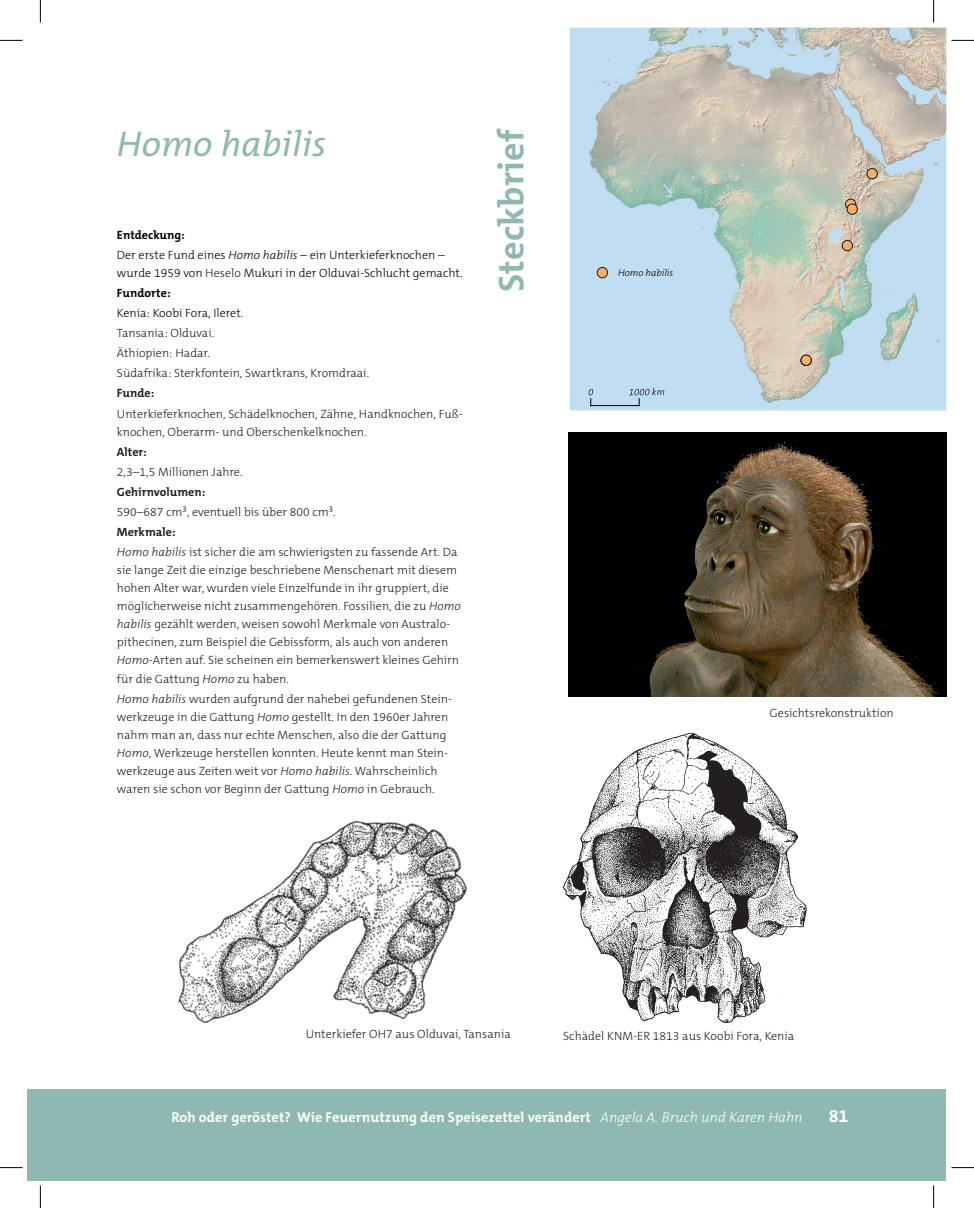
<style>
.page{position:relative;width:974px;height:1208px;background:#fff}
.page>*{position:absolute;margin:0;border:0;box-sizing:border-box;transform-origin:0 0}
.t1{font:italic 36px "The Mix C5";letter-spacing:.005em;color:#90b8b2}
.t2{font:700 36px "The Mix C5";letter-spacing:.005em;color:#90b8b2}
.t3{font:700 18px "The Mix C5";color:#fff}
.t4{font:700 14.25px "The Mix C5";letter-spacing:.005em;color:#fff}
.t5{font:300 12px/18px "The Mix C5";letter-spacing:.005em;color:#231f20}
.t6{font:300 12px/20.1px "The Mix C5";letter-spacing:.005em;color:#000002}
.t7{font:700 12px "The Mix C5";letter-spacing:.005em;color:#231f20}
.t8{font:italic 300 9.6px "The Mix C5";color:#000002}
.s1{font-weight:700}
.s2{font-style:italic}
.s3{color:#231f20}
.s4{font-weight:300;font-style:italic}
</style>
<div class="page">
<div style="left:28px;top:1088px;width:918px;height:92px;background:#90b8b2"></div>
<img style="left:178px;top:820px;width:289px;height:204px">
<img style="left:563px;top:732px;width:244px;height:292px">
<img style="left:568px;top:432px;width:378px;height:265px">
<img style="left:570px;top:28px;width:376px;height:382px">
<svg style="left:839px;top:278px;width:6px;height:27px"></svg>
<svg style="left:811px;top:273px;width:5px;height:5px"></svg>
<svg style="left:829px;top:268px;width:4px;height:3px"></svg>
<svg style="left:870px;top:57px;width:5px;height:9px"></svg>
<svg style="left:863px;top:28px;width:15px;height:15px"></svg>
<svg style="left:804px;top:313px;width:10px;height:8px"></svg>
<svg style="left:814px;top:206px;width:40px;height:43px;background:#d3cbbd"></svg>
<svg style="left:838px;top:65px;width:2px;height:10px"></svg>
<svg style="left:661px;top:184px;width:10px;height:14px"></svg>
<div style="left:842px;top:240px;width:10px;height:11px;background:#faad64;border-radius:50%"></div>
<div style="left:841px;top:240px;width:12px;height:11px;border:1px solid #181d20;border-radius:50%"></div>
<div style="left:845px;top:199px;width:10px;height:10px;background:#faad64;border-radius:50%"></div>
<div style="left:845px;top:199px;width:11px;height:11px;border:1px solid #181d20;border-radius:50%"></div>
<div style="left:867px;top:168px;width:10px;height:11px;background:#faad64;border-radius:50%"></div>
<div style="left:866px;top:168px;width:11px;height:11px;border:1px solid #181d20;border-radius:50%"></div>
<svg style="left:847px;top:204px;width:10px;height:10px"></svg>
<div style="left:846px;top:203px;width:12px;height:12px;border:1px solid #181d20;border-radius:50%"></div>
<div style="left:800px;top:355px;width:11px;height:11px;border:1px solid #181d20;border-radius:50%"></div>
<div style="left:801px;top:355px;width:10px;height:10px;background:#faad64;border-radius:50%"></div>
<div style="left:800px;top:354px;width:11px;height:12px;border:1px solid #181d20;border-radius:50%"></div>
<div style="left:597px;top:267px;width:10px;height:11px;background:#faad64;border-radius:50%"></div>
<div style="left:597px;top:267px;width:11px;height:11px;border:1px solid #181d20;border-radius:50%"></div>
<hr style="left:591px;top:405px;width:48px;height:1px;background:#000002">
<svg style="left:588px;top:389px;width:5px;height:16px"></svg>
<svg style="left:629px;top:388px;width:35px;height:17px"></svg>
<svg style="left:0;top:40px;width:23px;height:1px"></svg>
<svg style="left:951px;top:40px;width:23px;height:1px"></svg>
<svg style="left:0;top:1167px;width:23px;height:1px"></svg>
<svg style="left:951px;top:1167px;width:23px;height:1px"></svg>
<svg style="left:40px;top:0;width:1px;height:22px"></svg>
<svg style="left:40px;top:1185px;width:1px;height:22px"></svg>
<svg style="left:933px;top:0;width:1px;height:22px"></svg>
<svg style="left:933px;top:1185px;width:1px;height:22px"></svg>
<h1 class="t1" style="left:117px;top:122px;width:211px">Homo habilis</h1>
<p class="t6" style="left:117px;top:225px;width:329px"><span class="s1">Entdeckung:<br></span>Der erste Fund eines <span class="s2">Homo habilis</span> – ein Unterkieferknochen –</p>
<p class="t6" style="left:117px;top:263px;width:347px">wurde 1959 von <span class="s3">Heselo</span> Mukuri in der Olduvai-Schlucht gemacht.<br><span class="s1">Fundorte:</span></p>
<p class="t6" style="left:117px;top:303px;width:128px">Kenia: Koobi Fora, Ileret.</p>
<p class="t5" style="left:117px;top:324px;width:254px;line-height:20.1px">Tansania: Olduvai.<br>Äthiopien: Hadar.<br>Südafrika: Sterkfontein, Swartkrans, Kromdraai.</p>
<p class="t7" style="left:117px;top:388px;width:39px">Funde:</p>
<p class="t5" style="left:117px;top:405px;width:347px">Unterkieferknochen, Schädelknochen, Zähne, Handknochen, Fuß&shy;knochen, Oberarm- und Oberschenkelknochen.</p>
<p class="t7" style="left:117px;top:447px;width:31px">Alter:</p>
<p class="t5" style="left:117px;top:463px;width:127px">2,3–1,5 Millionen Jahre.</p>
<p class="t7" style="left:117px;top:487px;width:90px">Gehirnvolumen:</p>
<p class="t5" style="left:117px;top:504px;width:220px">590–687 cm³, eventuell bis über 800 cm³.</p>
<p class="t5" style="left:117px;top:523px;width:342px;line-height:20.1px"><span class="s1">Merkmale:<br></span><span class="s2">Homo habilis</span> ist sicher die am schwierigsten zu fassende Art. Da</p>
<p class="t5" style="left:117px;top:562px;width:345px">sie lange Zeit die einzige beschriebene Menschenart mit diesem hohen Alter war, wurden viele Einzelfunde in ihr gruppiert, die möglicherweise nicht zusammengehören. Fossilien, die zu <span class="s2">Homo habilis</span> gezählt werden, weisen sowohl Merkmale von Australo&shy;pithecinen, zum Beispiel die Gebissform, als auch von anderen <span class="s2">Homo</span>-Arten auf. Sie scheinen ein bemerkenswert kleines Gehirn für die Gattung <span class="s2">Homo</span> zu haben.</p>
<p class="t5" style="left:117px;top:690px;width:336px"><span class="s2">Homo habilis</span> wurden aufgrund der nahebei gefundenen Stein&shy;werkzeuge in die Gattung <span class="s2">Homo</span> gestellt. In den 1960er Jahren nahm man an, dass nur echte Menschen, also die der Gattung <span class="s2">Homo</span>, Werkzeuge herstellen konnten. Heute kennt man Stein&shy;werkzeuge aus Zeiten weit vor <span class="s2">Homo habilis</span>. Wahrscheinlich waren sie schon vor Beginn der Gattung <span class="s2">Homo</span> in Gebrauch.</p>
<h1 class="t2" style="left:497px;top:292px;width:164px;rotate:-90deg">Steckbrief</h1>
<p class="t8" style="left:618px;top:267px;width:57px">Homo habilis</p>
<p class="t5" style="left:769px;top:704px;width:126px">Gesichtsrekonstruktion</p>
<p class="t5" style="left:306px;top:1025px;width:206px">Unterkiefer OH7 aus Olduvai, Tansania</p>
<p class="t5" style="left:563px;top:1027px;width:232px">Schädel KNM-ER 1813 aus Koobi Fora, Kenia</p>
<p class="t4" style="left:171px;top:1111px;width:632px">Roh oder geröstet? Wie Feuernutzung den Speisezettel verändert <span class="s4">Angela A. Bruch und Karen Hahn</span></p>
<h2 class="t3" style="left:828px;top:1108px;width:21px">81</h2>
</div>
